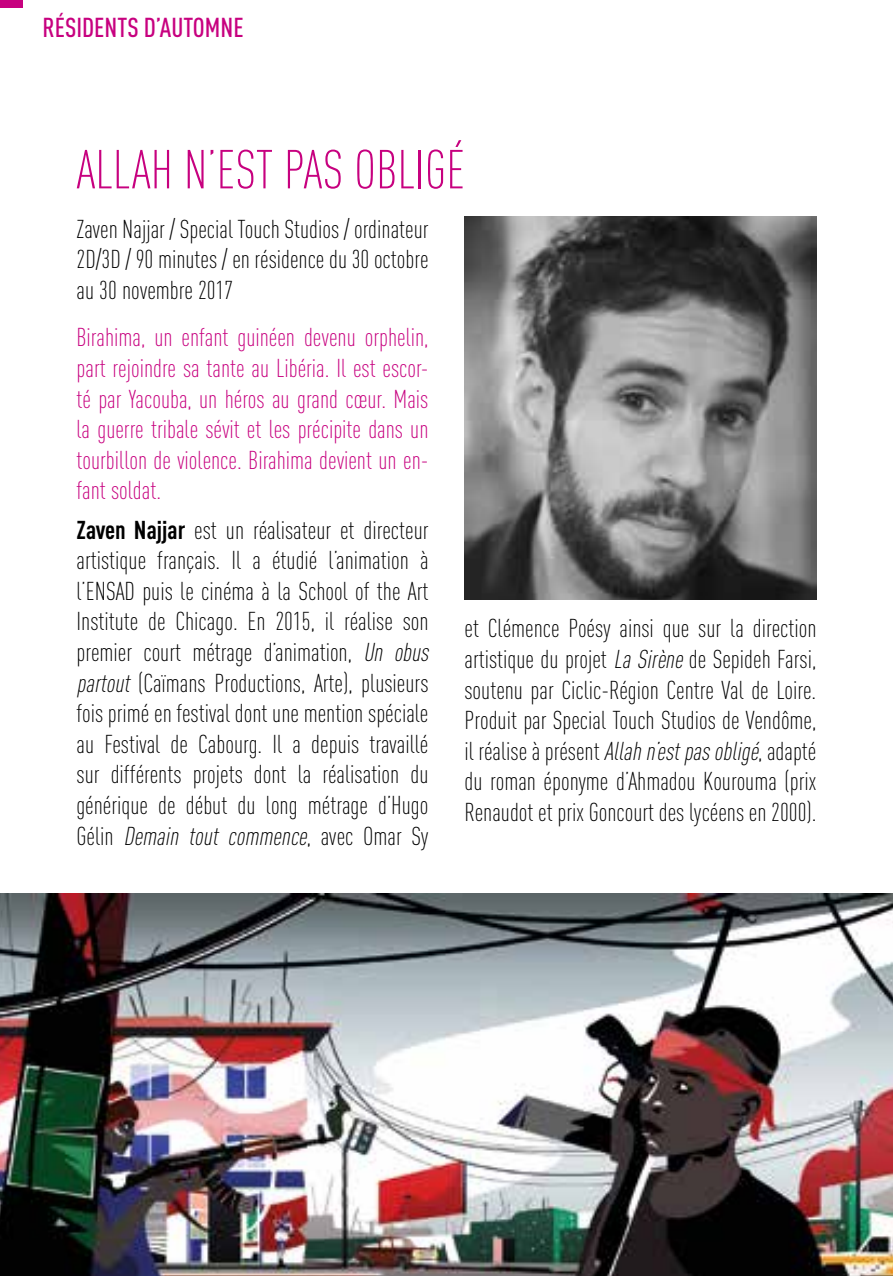
<style>
.page{position:relative;width:893px;height:1276px;background:#fff}
.page>*{position:absolute;margin:0;border:0;box-sizing:border-box;transform-origin:0 0}
.t1{font:300 54px "DIN Cond";color:#c7017f}
.t2{font:500 27px "DIN Cond";color:#c7017f}
.t3{font:300 25.5px/30.6px "DIN Cond";color:#000;text-align:justify}
.t4{font:300 25.5px/30.6px "DIN Cond";color:#c7017f;text-align:justify}
.s1{font-weight:700}
.s2{font-style:italic}
</style>
<div class="page">
<img style="left:0;top:893px;width:893px;height:383px">
<img style="left:464px;top:217px;width:352px;height:383px">
<div style="left:0;top:0;width:22px;height:8px;background:#c7017f"></div>
<p class="t2" style="left:43px;top:11px;width:203px">RÉSIDENTS D’AUTOMNE</p>
<h1 class="t1" style="left:77px;top:139px;width:390px">ALLAH N’EST PAS OBLIGÉ</h1>
<p class="t3" style="left:77px;top:213px;width:353px">Zaven Najjar / Special Touch Studios / ordinateur 2D/3D / 90 minutes / en résidence du 30 octobre au 30 novembre 2017</p>
<p class="t4" style="left:77px;top:322px;width:353px">Birahima, un enfant guinéen devenu orphelin, part rejoindre sa tante au Libéria. Il est escor&shy;té par Yacouba, un héros au grand cœur. Mais la guerre tribale sévit et les précipite dans un tourbillon de violence. Birahima devient un en&shy;fant soldat.</p>
<p class="t3" style="left:77px;top:514px;width:359px;text-align:left"><span class="s1">Zaven Najjar</span> est un réalisateur et directeur artistique français. Il a étudié l’animation à l’ENSAD puis le cinéma à la School of the Art Institute de Chicago. En 2015, il réalise son premier court métrage d’animation, <span class="s2">Un obus partout</span> (Caïmans Productions, Arte), plusieurs fois primé en festival dont une mention spéciale au Festival de Cabourg. Il a depuis travaillé sur différents projets dont la réalisation du générique de début du long métrage d’Hugo G é l i n <span class="s2">Demain tout commence</span>, a v e c O m a r Sy</p>
<p class="t3" style="left:464px;top:613px;width:353px">et Clémence Poésy ainsi que sur la direction artistique du projet <span class="s2">LaSirène</span>de Sepideh Farsi, soutenu par Ciclic-Région Centre Val de Loire.<br>Produit par Special Touch Studios de Vendôme, il réalise à présent <span class="s2">Allahn’estpasobligé</span>, adapté du roman éponyme d’Ahmadou Kourouma (prix Renaudot et prix Goncourt des lycéens en 2000).</p>
</div>
